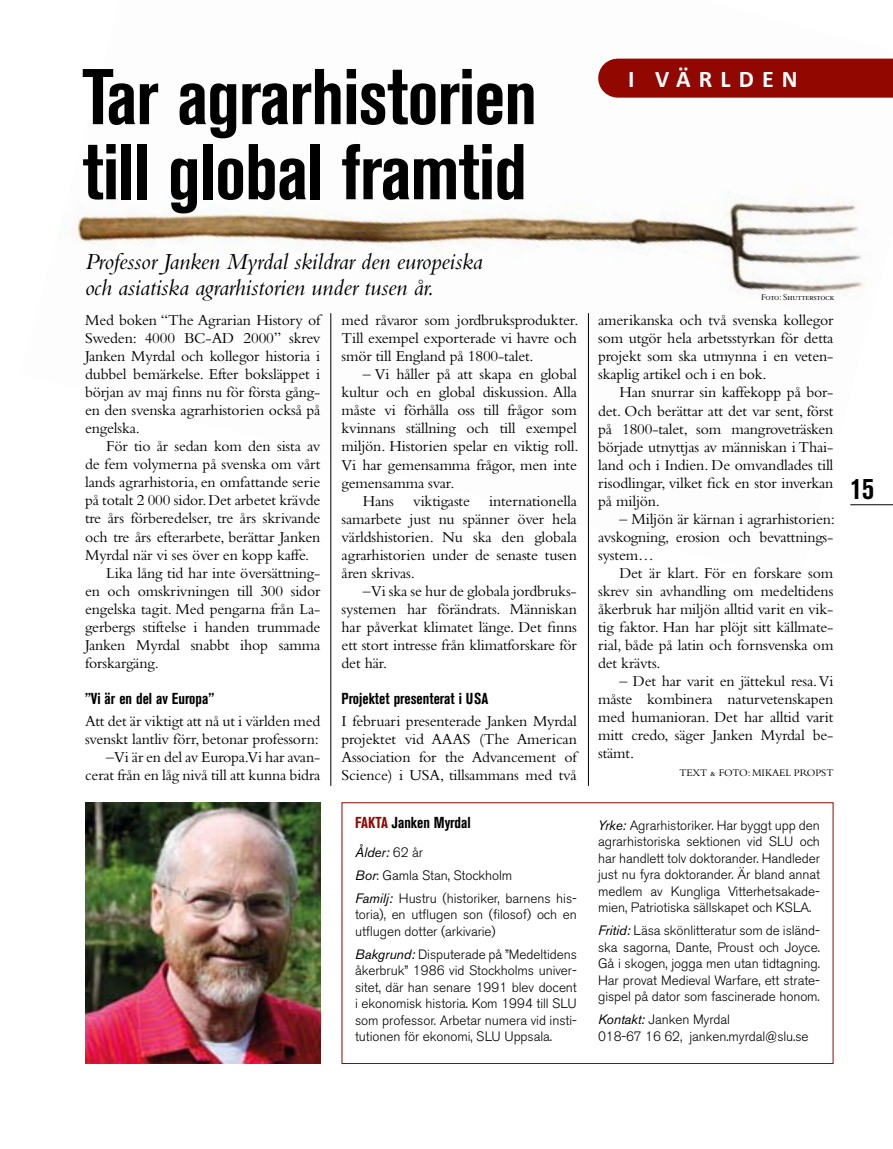
<style>
.page{position:relative;width:893px;height:1149px;background:#fff}
.page>*{position:absolute;margin:0;border:0;box-sizing:border-box;transform-origin:0 0}
.t1{font:700 condensed 78px/75px "Akzidenz Grotesk BE";letter-spacing:-.01em;color:#000}
.t2{font:700 condensed 30px "Akzidenz Grotesk BE";color:#000}
.t3{font:italic 24px/25.5px "Bembo";letter-spacing:-.01em;color:#000}
.t4{font:700 24px "Calibri";color:#fff}
.t5{font:15.75px/18px "Bembo";letter-spacing:-.01em;color:#000;text-align:justify}
.t6{font:700 condensed 15.75px "Akzidenz Grotesk BE";color:#000}
.t7{font:700 condensed 15.75px "Akzidenz Grotesk BE";color:#920700}
.t8{font:300 13.5px/16.5px "Akzidenz Grotesk BE";letter-spacing:-.005em;color:#000}
.t9{font:10.5px "Bembo SC";letter-spacing:-.01em;color:#000}
.t10{font:9px "Bembo SC";letter-spacing:-.03em;color:#000}
.s1{font-weight:400;font-style:italic}
</style>
<div class="page">
<img style="left:71px;top:58px;width:822px;height:525px">
<div style="left:618px;top:59px;width:275px;height:39px;background:#920700"></div>
<hr style="left:331px;top:313px;width:1px;height:472px;background:#000">
<img style="left:85px;top:802px;width:235px;height:261px">
<hr style="left:588px;top:313px;width:1px;height:472px;background:#000">
<h1 class="t1" style="left:83px;top:60px;width:456px">Tar agrarhistorien till global framtid</h1>
<h3 class="t3" style="left:85px;top:248px;width:399px">Professor Janken Myrdal skildrar den europeiska och asiatiska agrarhistorien under tusen år.</h3>
<p class="t5" style="left:85px;top:311px;width:237px">Med boken “The Agrarian History of Sweden: 4000 BC-AD 2000” skrev Janken Myrdal och kollegor historia i dubbel bemärkelse. Efter boksläppet i början av maj finns nu för första gång&shy;en den svenska agrarhistorien också på engelska.</p>
<p class="t5" style="left:106px;top:437px;width:215px">För tio år sedan kom den sista av</p>
<p class="t5" style="left:85px;top:455px;width:237px">de fem volymerna på svenska om vårt</p>
<p class="t5" style="left:85px;top:473px;width:237px">lands agrarhistoria, en omfattande serie</p>
<p class="t5" style="left:85px;top:491px;width:237px">på totalt 2 000 sidor. Det arbetet krävde</p>
<p class="t5" style="left:85px;top:509px;width:237px">tre års förberedelser, tre års skrivande</p>
<p class="t5" style="left:85px;top:527px;width:237px">och tre års efterarbete, berättar Janken</p>
<p class="t5" style="left:85px;top:545px;width:226px">Myrdal när vi ses över en kopp kaffe.</p>
<p class="t5" style="left:106px;top:563px;width:215px">Lika lång tid har inte översättning-</p>
<p class="t5" style="left:85px;top:581px;width:237px">en och omskrivningen till 300 sidor</p>
<p class="t5" style="left:85px;top:599px;width:237px">engelska tagit. Med pengarna från La-</p>
<p class="t5" style="left:85px;top:617px;width:237px">gerbergs stiftelse i handen trummade</p>
<p class="t5" style="left:85px;top:635px;width:237px">Janken Myrdal snabbt ihop samma</p>
<p class="t5" style="left:85px;top:653px;width:75px">forskargäng.</p>
<p class="t6" style="left:85px;top:689px;width:131px">”Vi är en del av Europa”</p>
<p class="t5" style="left:85px;top:711px;width:237px">Att det är viktigt att nå ut i världen med svenskt lantliv förr, betonar professorn:</p>
<p class="t5" style="left:85px;top:747px;width:237px;text-align:right">– Vi är en del av Europa.Vi har avan&shy;cerat från en låg nivå till att kunna bidra</p>
<p class="t5" style="left:342px;top:311px;width:238px">med råvaror som jordbruksprodukter.<br>Till exempel exporterade vi havre och smör till England på 1800-talet.</p>
<p class="t5" style="left:342px;top:365px;width:238px;text-indent:21px">– Vi håller på att skapa en global kultur och en global diskussion. Alla måste vi förhålla oss till frågor som kvinnans ställning och till exempel miljön. Historien spelar en viktig roll.<br>Vi har gemensamma frågor, men inte gemensamma svar.</p>
<p class="t5" style="left:342px;top:491px;width:237px;text-indent:21px">Hans viktigaste internationella samarbete just nu spänner över hela världshistorien. Nu ska den globala agrarhistorien under de senaste tusen åren skrivas.</p>
<p class="t5" style="left:342px;top:581px;width:237px;text-indent:21px">– Vi ska se hur de globala jordbruks&shy;systemen har förändrats. Människan har påverkat klimatet länge. Det finns ett stort intresse från klimatforskare för det här.</p>
<p class="t6" style="left:342px;top:689px;width:148px">Projektet presenterat i USA</p>
<p class="t5" style="left:342px;top:711px;width:237px">I februari presenterade Janken Myrdal projektet vid AAAS (The American Association for the Advancement of Science) i USA, tillsammans med två</p>
<p class="t7" style="left:355px;top:813px;width:14px">Fakta</p>
<p class="t6" style="left:392px;top:813px;width:80px">Janken Myrdal</p>
<p class="t8" style="left:355px;top:840px;width:223px;line-height:23px"><span class="s1">Ålder:</span> 62 år<br><span class="s1">Bor</span>: Gamla Stan, Stockholm<br><span class="s1">Familj:</span> Hustru (historiker, barnens his-</p>
<p class="t8" style="left:355px;top:906px;width:223px">toria), en utflugen son (filosof) och en utflugen dotter (arkivarie)</p>
<p class="t8" style="left:355px;top:945px;width:223px;text-align:justify"><span class="s1">Bakgrund:</span> Disputerade på ”Medeltidens åkerbruk” 1986 vid Stockholms univer&shy;sitet, där han senare 1991 blev docent i ekonomisk historia. Kom 1994 till SLU som professor. Arbetar numera vid insti&shy;tutionen för ekonomi, SLU Uppsala.</p>
<h3 class="t4" style="left:628px;top:64px;width:113px">I VÄRLDEN</h3>
<p class="t10" style="left:761px;top:292px;width:75px">Foto: Shutterstock</p>
<p class="t5" style="left:598px;top:311px;width:237px">amerikanska och två svenska kollegor som utgör hela arbetsstyrkan för detta projekt som ska utmynna i en veten&shy;skaplig artikel och i en bok.</p>
<p class="t5" style="left:598px;top:383px;width:237px;text-indent:21px">Han snurrar sin kaffekopp på bor&shy;det. Och berättar att det var sent, först på 1800-talet, som mangroveträsken började utnyttjas av människan i Thai&shy;land och i Indien. De omvandlades till risodlingar, vilket fick en stor inverkan på miljön.</p>
<p class="t5" style="left:598px;top:509px;width:238px;text-indent:21px">– Miljön är kärnan i agrarhistorien: avskogning, erosion och bevattnings&shy;system…</p>
<p class="t5" style="left:598px;top:563px;width:237px;text-indent:21px">Det är klart. För en forskare som skrev sin avhandling om medeltidens åkerbruk har miljön alltid varit en vik&shy;tig faktor. Han har plöjt sitt källmate&shy;rial, både på latin och fornsvenska om det krävts.</p>
<p class="t5" style="left:598px;top:671px;width:237px;text-indent:21px">– Det har varit en jättekul resa. Vi måste kombinera naturvetenskapen med humanioran. Det har alltid varit mitt credo, säger Janken Myrdal be&shy;stämt.</p>
<p class="t9" style="left:679px;top:766px;width:123px">TEXT &amp; FOTO: MIKAEL PROP</p>
<p class="t9" style="left:821px;top:766px;width:14px">ST</p>
<h2 class="t2" style="left:850px;top:471px;width:25px">15</h2>
<p class="t8" style="left:598px;top:816px;width:223px;text-align:justify"><span class="s1">Yrke:</span> Agrarhistoriker. Har byggt upp den agrarhistoriska sektionen vid SLU och har handlett tolv doktorander. Handleder just nu fyra doktorander. Är bland annat medlem av Kungliga Vitterhetsakade&shy;mien, Patriotiska sällskapet och KSLA.</p>
<p class="t8" style="left:598px;top:922px;width:223px;text-align:justify"><span class="s1">Fritid:</span> Läsa skönlitteratur som de isländ&shy;ska sagorna, Dante, Proust och Joyce.<br>Gå i skogen, jogga men utan tidtagning.<br>Har provat Medieval Warfare, ett strate&shy;gispel på dator som fascinerade honom.</p>
<p class="t8" style="left:598px;top:1010px;width:212px"><span class="s1">Kontakt:</span> Janken Myrdal<br>018-67 16 62, janken.myrdal@slu.se</p>
</div>
